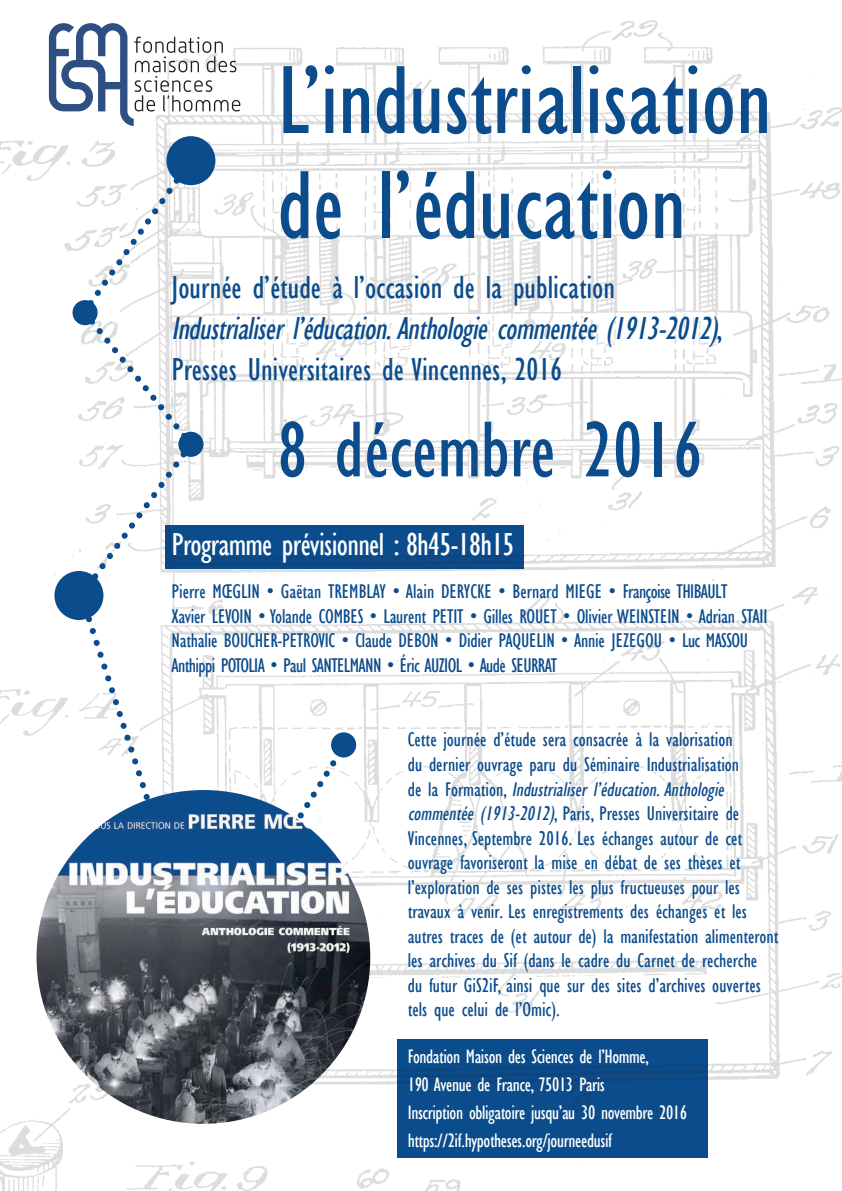
<style>
.page{position:relative;width:842px;height:1191px;background:#fff}
.page>*{position:absolute;margin:0;border:0;box-sizing:border-box;transform-origin:0 0}
.t1{font:condensed 100px/105px "Gill Sans";color:#0b4c8c}
.t2{font:condensed 81.7px "Gill Sans";color:#0b4c8c}
.t3{font:condensed 32.7px/40.8px "Gill Sans";color:#0b4c8c}
.t4{font:condensed 32.7px "Gill Sans";letter-spacing:-.02em;color:#fff}
.t5{font:condensed 20.4px/24.5px "Gill Sans";color:#0b4c8c}
.t6{font:condensed 20px/28px "Gill Sans";letter-spacing:-.02em;color:#fff}
.s1{font-style:italic}
</style>
<div class="page">
<img style="left:0;top:20px;width:842px;height:1171px">
<div style="left:166px;top:136px;width:49px;height:49px;background:#0b4c8c;border-radius:50%"></div>
<div style="left:73px;top:300px;width:25px;height:25px;background:#0b4c8c;border-radius:50%"></div>
<div style="left:178px;top:432px;width:25px;height:25px;background:#0b4c8c;border-radius:50%"></div>
<div style="left:331px;top:732px;width:25px;height:25px;background:#0b4c8c;border-radius:50%"></div>
<svg style="left:77px;top:599px;width:132px;height:249px"></svg>
<svg style="left:76px;top:157px;width:120px;height:442px"></svg>
<svg style="left:201px;top:741px;width:149px;height:135px"></svg>
<img style="left:37px;top:790px;width:333px;height:333px;border-radius:167px">
<svg style="left:49px;top:23px;width:191px;height:103px"></svg>
<div style="left:54px;top:571px;width:49px;height:49px;background:#0b4c8c;border-radius:50%"></div>
<h1 class="t1" style="left:278px;top:48px;width:495px">L’industrialisation de l’éducation</h1>
<h3 class="t3" style="left:172px;top:267px;width:554px">Journée d’étude à l’occasion de la publication<br><span class="s1">Industrialiser l’éducation.Anthologie commentée (1913-2012)</span>,<br>Presses Universitaires de Vincennes, 2016</h3>
<h2 class="t2" style="left:278px;top:401px;width:426px">8 décembre 2016</h2>
<h3 class="t4" style="left:172px;top:525px;width:344px">Programme prévisionnel : 8h45-18h15</h3>
<p class="t5" style="left:172px;top:579px;width:597px">Pierre MŒGLIN • Gaëtan TREMBLAY • Alain DERYCKE • Bernard MIEGE • Françoise THIBAULT<br>Xavier LEVOIN • Yolande COMBES • Laurent PETIT • Gilles ROUET • Olivier WEINSTEIN • Adrian STAII Nathalie BOUCHER-PETROVIC • Claude DEBON • Didier PAQUELIN • Annie JEZEGOU • Luc MASSOU Anthippi POTOLIA • Paul SANTELMANN • Éric AUZIOL • Aude SEURRAT</p>
<p class="t5" style="left:408px;top:727px;width:372px">Cette journée d’étude sera consacrée à la valorisation<br>du dernier ouvrage paru du Séminaire Industrialisation<br>d e l a F o r m a t i o n , <span class="s1">Industrialiser l’éducation.Anthologie commentée (1913-2012)</span>, Paris, Presses Universitaire de Vincennes, Septembre 2016. Les échanges autour de cet ouvrage favoriseront la mise en débat de ses thèses et l’exploration de ses pistes les plus fructueuses pour les travaux à venir. Les enregistrements des échanges et les autres traces de (et autour de) la manifestation alimenteront les archives du Sif (dans le cadre du Carnet de recherche<br>du futur GiS2iF, ainsi que sur des sites d’archives ouvertes tels que celui de l’Omic).</p>
<p class="t6" style="left:408px;top:1042px;width:281px">Fondation Maison des Sciences de l’Homme,<br>190 Avenue de France, 75013 Paris<br>Inscription obligatoire jusqu’au 30 novembre 2016 https://2if.hypotheses.org/journeedusif</p>
</div>
